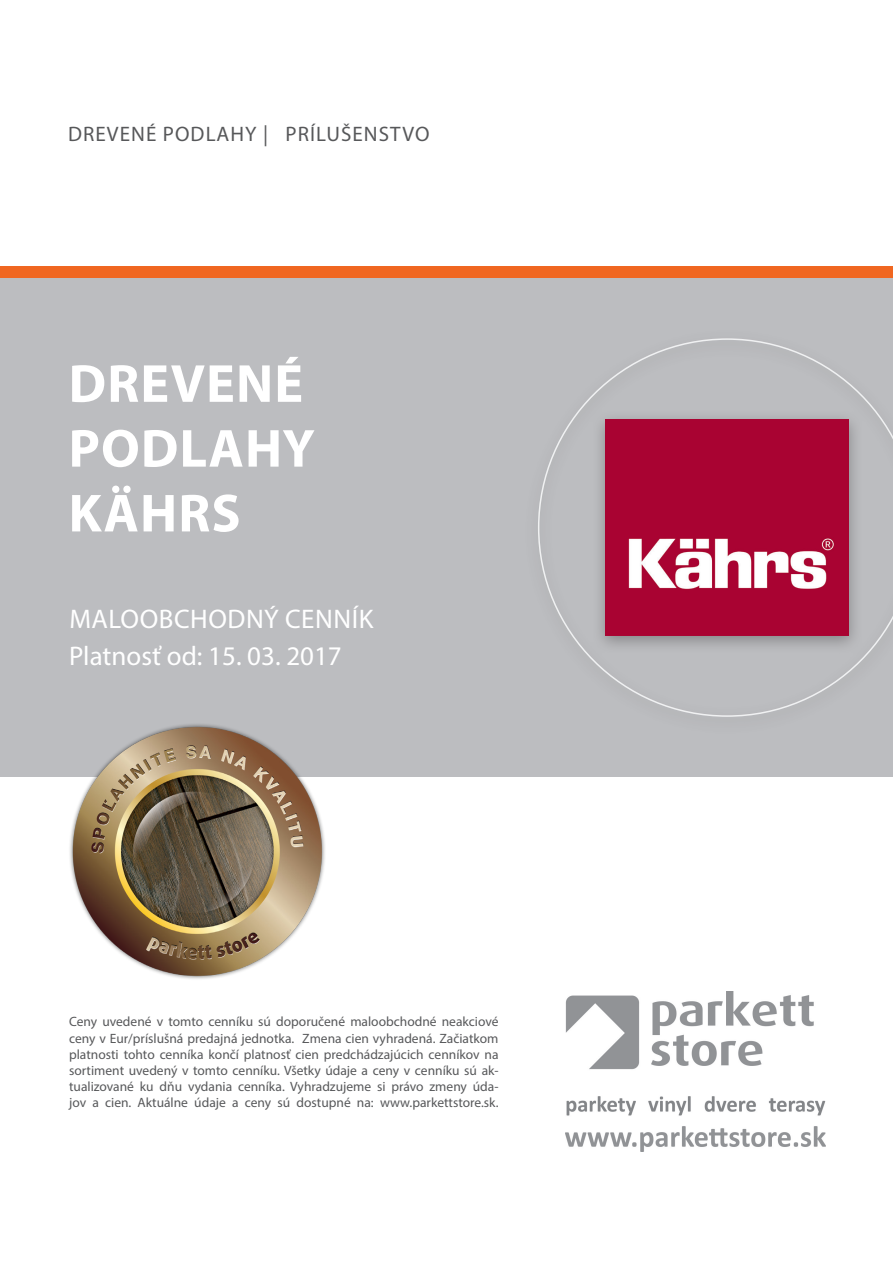
<style>
.page{position:relative;width:893px;height:1263px;background:#fff}
.page>*{position:absolute;margin:0;border:0;box-sizing:border-box;transform-origin:0 0}
.t1{font:700 54px/64.8px "Myriad Pro";letter-spacing:.02em;color:#fff}
.t2{font:27px "Myriad Pro";letter-spacing:.015em;color:#fff}
.t3{font:21px "Myriad Pro";letter-spacing:.05em;color:#57585a}
.t4{font:13.5px/16.2px "Myriad Pro";color:#57585a;text-align:justify}
</style>
<div class="page">
<div style="left:0;top:266px;width:893px;height:13px;background:#f06721"></div>
<div style="left:0;top:279px;width:893px;height:498px;background:#bcbdc0"></div>
<img style="left:566px;top:992px;width:259px;height:159px">
<svg style="left:538px;top:338px;width:355px;height:379px"></svg>
<img style="left:70px;top:724px;width:255px;height:255px">
<p class="t3" style="left:68px;top:121px;width:363px">DREVENÉ PODLAHY | PRÍLUŠENSTVO</p>
<p class="t1" style="left:69px;top:349px;width:248px">DREVENÉ<br>PODLAHY<br>KÄHRS</p>
<p class="t2" style="left:69px;top:603px;width:305px">MALOOBCHODNÝ CENNÍK</p>
<p class="t2" style="left:69px;top:639px;width:274px">Platnosť od: 15. 03. 2017</p>
<p class="t4" style="left:69px;top:1014px;width:431px">Ceny uvedené v tomto cenníku sú doporučené maloobchodné neakciové ceny v Eur/príslušná predajná jednotka. Zmena cien vyhradená. Začiatkom platnosti tohto cenníka končí platnosť cien predchádzajúcich cenníkov na sortiment uvedený v tomto cenníku. Všetky údaje a ceny v cenníku sú ak&shy;tualizované ku dňu vydania cenníka. Vyhradzujeme si právo zmeny úda&shy;jov a cien. Aktuálne údaje a ceny sú dostupné na: www.parkettstore.sk.</p>
</div>
